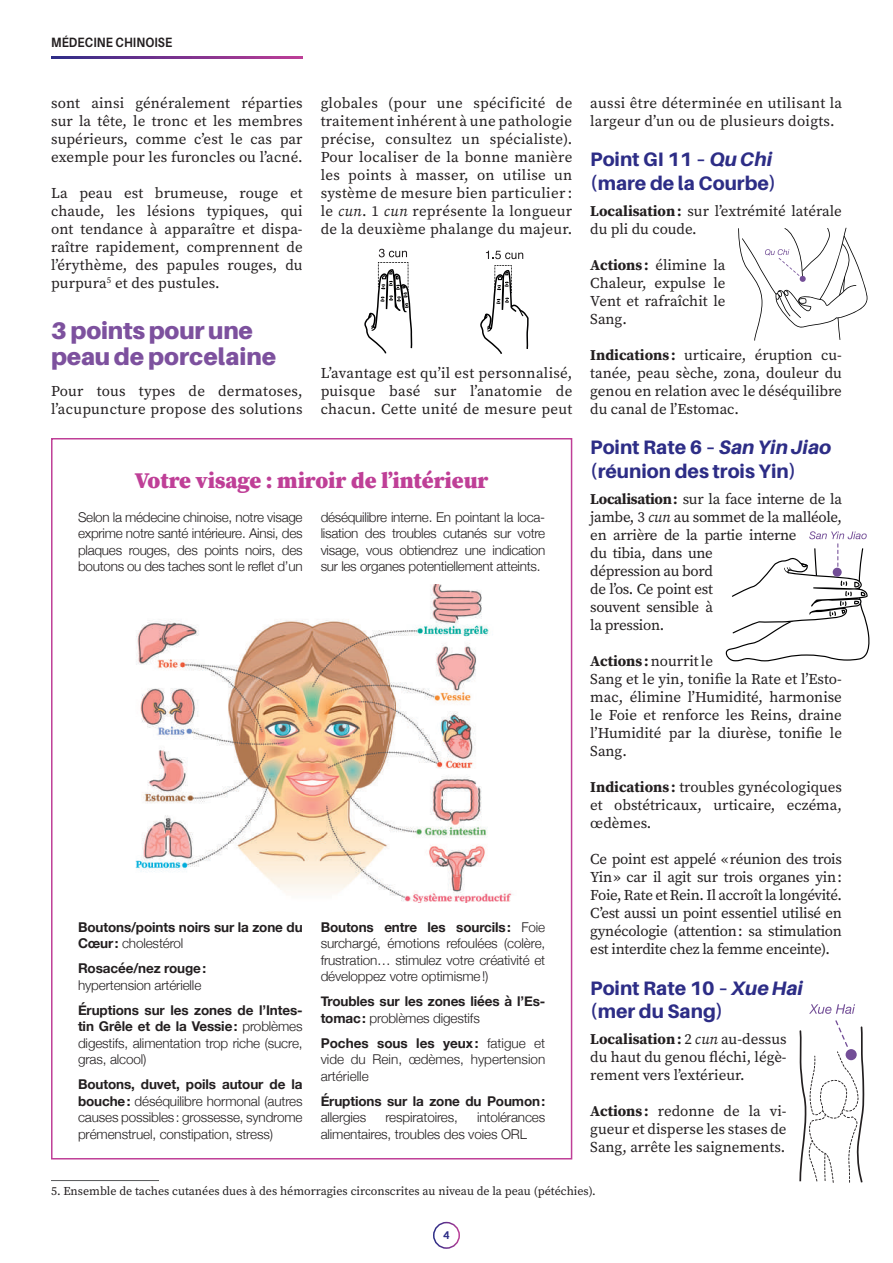
<style>
.page{position:relative;width:893px;height:1263px;background:#fff}
.page>*{position:absolute;margin:0;border:0;box-sizing:border-box;transform-origin:0 0}
.t1{font:900 24px/25.5px "Aileron";letter-spacing:-.01em;color:#7d519e}
.t2{font:900 22.5px "Source Serif Pro";color:#bf3f97}
.t3{font:800 19.5px/23.4px "Aileron";color:#2d2d86}
.t4{font:15px/18px "Source Serif Pro";color:#231f20;text-align:justify}
.t5{font:15px/18px "Source Serif Pro";letter-spacing:-.02em;color:#231f20}
.t6{font:15px/18px "Source Serif Pro";letter-spacing:.02em;color:#231f20}
.t7{font:300 13.5px/16.5px "Helvetica Neue";letter-spacing:-.01em;color:#231f20;text-align:justify}
.t8{font:700 13.5px/16.5px "Helvetica Neue";letter-spacing:-.01em;color:#231f20}
.t9{font:700 13.5px "Aileron";letter-spacing:.01em;color:#231f20;scale:.86 1}
.t10{font:12px "Source Serif Pro";color:#231f20}
.t11{font:900 10.5px "Lato";color:#2d2d86}
.s1{font-style:italic}
.s2{font-weight:300}
.s3{font-weight:700}
</style>
<div class="page">
<div style="left:433px;top:1222px;width:27px;height:27px;border:2px solid #fff;border-radius:50%"></div>
<svg style="left:51px;top:57px;width:252px;height:1px"></svg>
<hr style="left:51px;top:1180px;width:108px;height:1px;background:#57585a">
<img style="left:135px;top:585px;width:377px;height:317px">
<svg style="left:364px;top:249px;width:48px;height:104px"></svg>
<svg style="left:480px;top:265px;width:49px;height:89px"></svg>
<svg style="left:486px;top:251px;width:37px;height:8px"></svg>
<svg style="left:738px;top:228px;width:130px;height:113px"></svg>
<svg style="left:726px;top:531px;width:144px;height:130px"></svg>
<svg style="left:809px;top:1004px;width:46px;height:10px"></svg>
<svg style="left:799px;top:1020px;width:65px;height:163px"></svg>
<p class="t9" style="left:51px;top:34px;width:143px">MÉDECINE CHINOISE</p>
<p class="t4" style="left:51px;top:94px;width:253px">sont ainsi généralement réparties sur la tête, le tronc et les membres supérieurs, comme c’est le cas par exemple pour les furoncles ou l’acné.</p>
<p class="t4" style="left:51px;top:184px;width:253px">La peau est brumeuse, rouge et chaude, les lésions typiques, qui ont tendance à apparaître et dispa&shy;raître rapidement, comprennent de l’érythème, des papules rouges, du purpura<sup>5</sup> et des pustules.</p>
<h1 class="t1" style="left:51px;top:318px;width:227px">3 points pour une peau de porcelaine</h1>
<p class="t6" style="left:51px;top:382px;width:253px">Pour tous types de dermatoses, l’acupuncture propose des solutions</p>
<p class="t4" style="left:321px;top:94px;width:253px">globales (pour une spécificité de traitement inhérent à une pathologie précise, consultez un spécialiste).<br>Pour localiser de la bonne manière les points à masser, on utilise un système de mesure bien particulier : le <span class="s1">cun</span>. 1 <span class="s1">cun</span> représente la longueur de la deuxième phalange du majeur.</p>
<p class="t4" style="left:321px;top:364px;width:253px">L’avantage est qu’il est personnalisé, puisque basé sur l’anatomie de chacun. Cette unité de mesure peut</p>
<h2 class="t2" style="left:135px;top:465px;width:355px">Votre visage : miroir de l’intérieur</h2>
<p class="t7" style="left:78px;top:508px;width:226px">Selon la médecine chinoise, notre visage exprime notre santé intérieure. Ainsi, des plaques rouges, des points noirs, des boutons ou des taches sont le reflet d’un</p>
<p class="t7" style="left:321px;top:508px;width:226px">déséquilibre interne. En pointant la loca&shy;lisation des troubles cutanés sur votre visage, vous obtiendrez une indication sur les organes potentiellement atteints.</p>
<p class="t8" style="left:78px;top:919px;width:226px">Boutons/points noirs sur la zone du<br>Cœur: <span class="s2">cholestérol</span></p>
<p class="t8" style="left:78px;top:960px;width:130px">Rosacée/nez rouge:</p>
<p class="t7" style="left:78px;top:976px;width:125px">hypertension artérielle</p>
<p class="t7" style="left:78px;top:1001px;width:226px"><span class="s3">Éruptions sur les zones de l’Intes&shy;tin Grêle et de la Vessie:</span> problèmes digestifs, alimentation trop riche (sucre, gras, alcool)</p>
<p class="t7" style="left:78px;top:1075px;width:226px"><span class="s3">Boutons, duvet, poils autour de la bouche:</span> déséquilibre hormonal (autres causes possibles: grossesse, syndrome prémenstruel, constipation, stress)</p>
<p class="t7" style="left:321px;top:918px;width:226px"><span class="s3">Boutons entre les sourcils:</span> Foie surchargé, émotions refoulées (colère, frustration… stimulez votre créativité et développez votre optimisme!)</p>
<p class="t8" style="left:321px;top:993px;width:226px">Troubles sur les zones liées à l’Es&shy;tomac: <span class="s2">problèmes digestifs</span></p>
<p class="t7" style="left:321px;top:1034px;width:226px"><span class="s3">Poches sous les yeux:</span> fatigue et vide du Rein, œdèmes, hypertension artérielle</p>
<p class="t8" style="left:321px;top:1093px;width:226px">Éruptions sur la zone du Poumon:</p>
<p class="t7" style="left:321px;top:1108px;width:47px">allergies</p>
<p class="t7" style="left:385px;top:1108px;width:74px">respiratoires,</p>
<p class="t7" style="left:321px;top:1108px;width:226px;text-indent:156px">intolérances alimentaires, troubles des voies ORL</p>
<p class="t6" style="left:590px;top:94px;width:253px">aussi être déterminée en utilisant la largeur d’un ou de plusieurs doigts.</p>
<h3 class="t3" style="left:590px;top:148px;width:188px">Point GI 11 – <span class="s1">Qu Chi </span>(mare de la Courbe)</h3>
<p class="t4" style="left:590px;top:202px;width:253px"><span class="s3">Localisation:</span> sur l’extrémité latérale du pli du coude.</p>
<p class="t4" style="left:590px;top:256px;width:137px"><span class="s3">Actions :</span> élimine la Chaleur, expulse le Vent et rafraîchit le Sang.</p>
<p class="t4" style="left:590px;top:346px;width:253px"><span class="s3">Indications :</span> urticaire, éruption cu&shy;tanée, peau sèche, zona, douleur du genou en relation avec le déséquilibre du canal de l’Estomac.</p>
<h3 class="t3" style="left:590px;top:436px;width:242px">Point Rate 6 – <span class="s1">San Yin Jiao </span>(réunion des trois Yin)</h3>
<p class="t5" style="left:590px;top:490px;width:253px"><span class="s3">Localisation:</span> sur la face interne de la jambe, 3 <span class="s1">cun</span> au sommet de la malléole, en arrière de la partie interne<br>du tibia, dans une<br>dépression au bord<br>de l’os. Ce point est<br>souvent sensible à<br>la pression.</p>
<p class="t4" style="left:590px;top:652px;width:253px;text-align:left"><span class="s3">Actions :</span> nourrit le<br>Sang et le yin, tonifie la Rate et l’Esto&shy;mac, élimine l’Humidité, harmonise le Foie et renforce les Reins, draine l’Humidité par la diurèse, tonifie le<br>Sang.</p>
<p class="t4" style="left:590px;top:778px;width:253px"><span class="s3">Indications :</span> troubles gynécologiques et obstétricaux, urticaire, eczéma, œdèmes.</p>
<p class="t4" style="left:590px;top:850px;width:253px">Ce point est appelé «réunion des trois Yin» car il agit sur trois organes yin:<br>Foie, Rate et Rein. Il accroît la longévité.<br>C’est aussi un point essentiel utilisé en gynécologie (attention: sa stimulation est interdite chez la femme enceinte).</p>
<h3 class="t3" style="left:590px;top:976px;width:214px">Point Rate 10 – <span class="s1">Xue Hai </span>(mer du Sang)</h3>
<p class="t4" style="left:590px;top:1030px;width:198px"><span class="s3">Localisation:</span> 2 <span class="s1">cun</span> au-dessus du haut du genou fléchi, légè&shy;rement vers l’extérieur.</p>
<p class="t4" style="left:590px;top:1102px;width:198px"><span class="s3">Actions :</span> redonne de la vi&shy;gueur et disperse les stases de Sang, arrête les saignements.</p>
<p class="t10" style="left:51px;top:1183px;width:546px">5. Ensemble de taches cutanées dues à des hémorragies circonscrites au niveau de la peau (pétéchies).</p>
<p class="t11" style="left:443px;top:1227px;width:8px">4</p>
</div>
